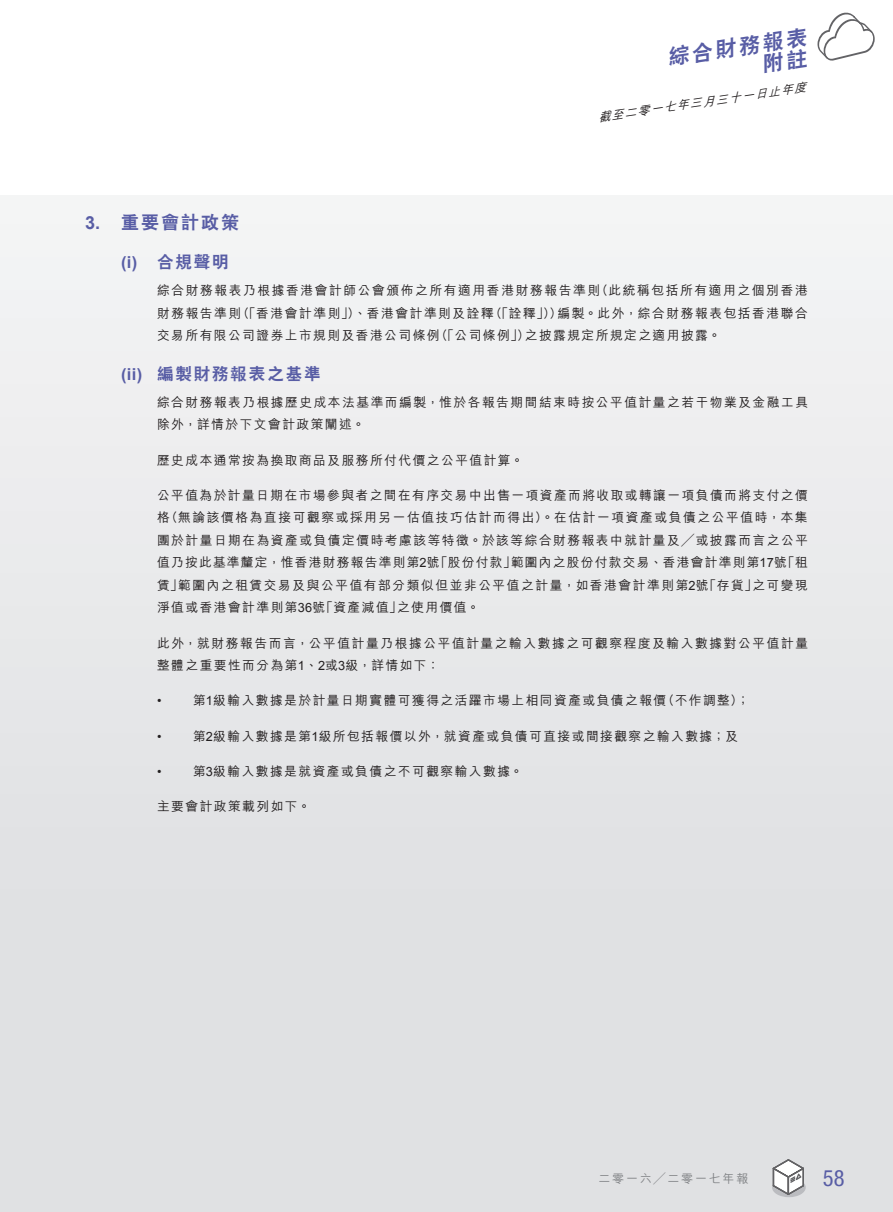
<style>
.page{position:relative;width:893px;height:1212px;background:#fff}
.page>*{position:absolute;margin:0;border:0;box-sizing:border-box;transform-origin:0 0}
.t1{font:condensed 22.5px "Helvetica Neue LT Std";color:#585da5}
.t2{font:800 21px/20.7px "C Hei 2 HK";color:#585da5;text-align:right}
._03_H1{font:800 18px "C Hei 2 HK";letter-spacing:.115em;color:#585da5}
._03_H1-2{font:700 18px "Arial";color:#585da5}
._04___H2{font:800 16.5px "C Hei 2 HK";letter-spacing:.115em;color:#585da5}
._04___H2-2{font:700 16.5px "Arial";color:#585da5}
._13_____P4{font:500 12.75px/22.5px "M Hei HK";letter-spacing:.115em;color:#231f20}
._09_______IN4{font:500 12.75px "M Hei HK";letter-spacing:.115em;color:#231f20}
._13_____P4-2{font:500 12.75px "M Hei HK";letter-spacing:.095em;color:#231f20}
._09_______IN4-2{font:12.75px "Arial";color:#231f20}
.t3{font:italic 500 12px "M Hei HK";color:#231f20}
.t4{font:500 12px "M Hei HK";letter-spacing:.15em;color:#808285}
.s1{font-family:"Arial";font-weight:400}
</style>
<div class="page">
<div style="left:0;top:196px;width:893px;height:1016px;background:linear-gradient(to right,#e7e8e9,#e7e8e9)"></div>
<svg style="left:770px;top:1159px;width:37px;height:38px"></svg>
<svg style="left:817px;top:12px;width:58px;height:49px"></svg>
<h2 class="t2" style="left:666px;top:47px;width:142px;rotate:-8deg">綜合財務報表附註</h2>
<p class="t3" style="left:597px;top:108px;width:211px;rotate:-8deg">截至二零一七年三月三十一日止年度</p>
<p class="_03_H1-2" style="left:85px;top:210px;width:17px">3.</p>
<p class="_03_H1" style="left:121px;top:210px;width:120px">重要會計政策</p>
<p class="_04___H2-2" style="left:121px;top:252px;width:18px">(i)</p>
<p class="_04___H2-2" style="left:121px;top:363px;width:23px">(ii)</p>
<p class="_04___H2" style="left:157px;top:251px;width:73px">合規聲明</p>
<p class="_13_____P4" style="left:557px;top:278px;width:252px;text-indent:-400px">綜合財務報表乃根據香港會計師公會頒佈之所有適用香港財務報告準則<br>編製。此外，綜合財務報表包括香港聯合</p>
<p class="_13_____P4" style="left:595px;top:278px;width:214px">（此統稱包括所有適用之個別香港</p>
<p class="_13_____P4" style="left:237px;top:301px;width:259px">（「香港會計準則」）、香港會計準則及詮釋</p>
<p class="_13_____P4" style="left:157px;top:301px;width:86px">財務報告準則</p>
<p class="_13_____P4" style="left:489px;top:301px;width:74px">（「詮釋」））</p>
<p class="_13_____P4" style="left:157px;top:323px;width:284px">交易所有限公司證券上市規則及香港公司條例</p>
<p class="_04___H2" style="left:157px;top:363px;width:165px">編製財務報表之基準</p>
<p class="_13_____P4" style="left:435px;top:323px;width:96px">（「公司條例」）</p>
<p class="_13_____P4" style="left:525px;top:323px;width:198px">之披露規定所規定之適用披露。</p>
<p class="_13_____P4" style="left:157px;top:390px;width:653px">綜合財務報表乃根據歷史成本法基準而編製，惟於各報告期間結束時按公平值計量之若干物業及金融工具除外，詳情於下文會計政策闡述。</p>
<p class="_13_____P4" style="left:157px;top:448px;width:368px">歷史成本通常按為換取商品及服務所付代價之公平值計算。</p>
<p class="_13_____P4" style="left:157px;top:483px;width:652px;text-align:right">公平值為於計量日期在市場參與者之間在有序交易中出售一項資產而將收取或轉讓一項負債而將支付之價（無論該價格為直接可觀察或採用另一估值技巧估計而得出）。在估計一項資產或負債之公平值時，本集</p>
<p class="_13_____P4" style="left:157px;top:505px;width:14px">格</p>
<p class="_13_____P4" style="left:157px;top:528px;width:653px">團於計量日期在為資產或負債定價時考慮該等特徵。於該等綜合財務報表中就計量及╱或披露而言之公平</p>
<p class="_13_____P4" style="left:782px;top:550px;width:27px">「租</p>
<p class="_13_____P4-2" style="left:511px;top:553px;width:277px">範圍內之股份付款交易、香港會計準則第<span class="s1">17</span>號</p>
<p class="_13_____P4-2" style="left:157px;top:553px;width:284px">值乃按此基準釐定，惟香港財務報告準則第號<span class="s1">2</span></p>
<p class="_13_____P4" style="left:435px;top:550px;width:82px">「股份付款」</p>
<p class="_13_____P4" style="left:178px;top:573px;width:532px">範圍內之租賃交易及與公平值有部分類似但並非公平值之計量，如香港會計準則第號<span class="s1">2</span></p>
<p class="_13_____P4" style="left:704px;top:573px;width:54px">「存貨」</p>
<p class="_13_____P4" style="left:752px;top:573px;width:57px">之可變現</p>
<p class="_13_____P4" style="left:157px;top:573px;width:27px">賃」</p>
<p class="_13_____P4" style="left:157px;top:595px;width:170px">淨值或香港會計準則第<span class="s1">36</span>號</p>
<p class="_13_____P4" style="left:157px;top:631px;width:653px">此外，就財務報告而言，公平值計量乃根據公平值計量之輸入數據之可觀察程度及輸入數據對公平值計量整體之重要性而分為第、<span class="s1">1</span> 或<span class="s1">2</span> 級<span class="s1">3</span> ，詳情如下：</p>
<p class="_09_______IN4" style="left:662px;top:691px;width:89px">（不作調整 ;(</p>
<p class="_13_____P4" style="left:320px;top:595px;width:83px">「資產減值」</p>
<p class="_13_____P4" style="left:397px;top:595px;width:84px">之使用價值。</p>
<p class="_09_______IN4" style="left:193px;top:691px;width:475px">第<span class="s1">1</span>級輸入數據是於計量日期實體可獲得之活躍市場上相同資產或負債之報價</p>
<p class="_09_______IN4-2" style="left:157px;top:692px;width:6px">•</p>
<p class="_09_______IN4-2" style="left:157px;top:728px;width:6px">•</p>
<p class="_09_______IN4" style="left:193px;top:727px;width:547px">第<span class="s1">2</span>級輸入數據是第<span class="s1">1</span>級所包括報價以外，就資產或負債可直接或間接觀察之輸入數據；及</p>
<p class="_09_______IN4" style="left:193px;top:762px;width:331px">第<span class="s1">3</span>級輸入數據是就資產或負債之不可觀察輸入數據。</p>
<p class="_09_______IN4-2" style="left:157px;top:763px;width:6px">•</p>
<p class="_13_____P4" style="left:157px;top:794px;width:155px">主要會計政策載列如下。</p>
<p class="t4" style="left:598px;top:1169px;width:151px">二零一六╱二零一七年報</p>
<h1 class="t1" style="left:823px;top:1164px;width:23px">58</h1>
</div>
